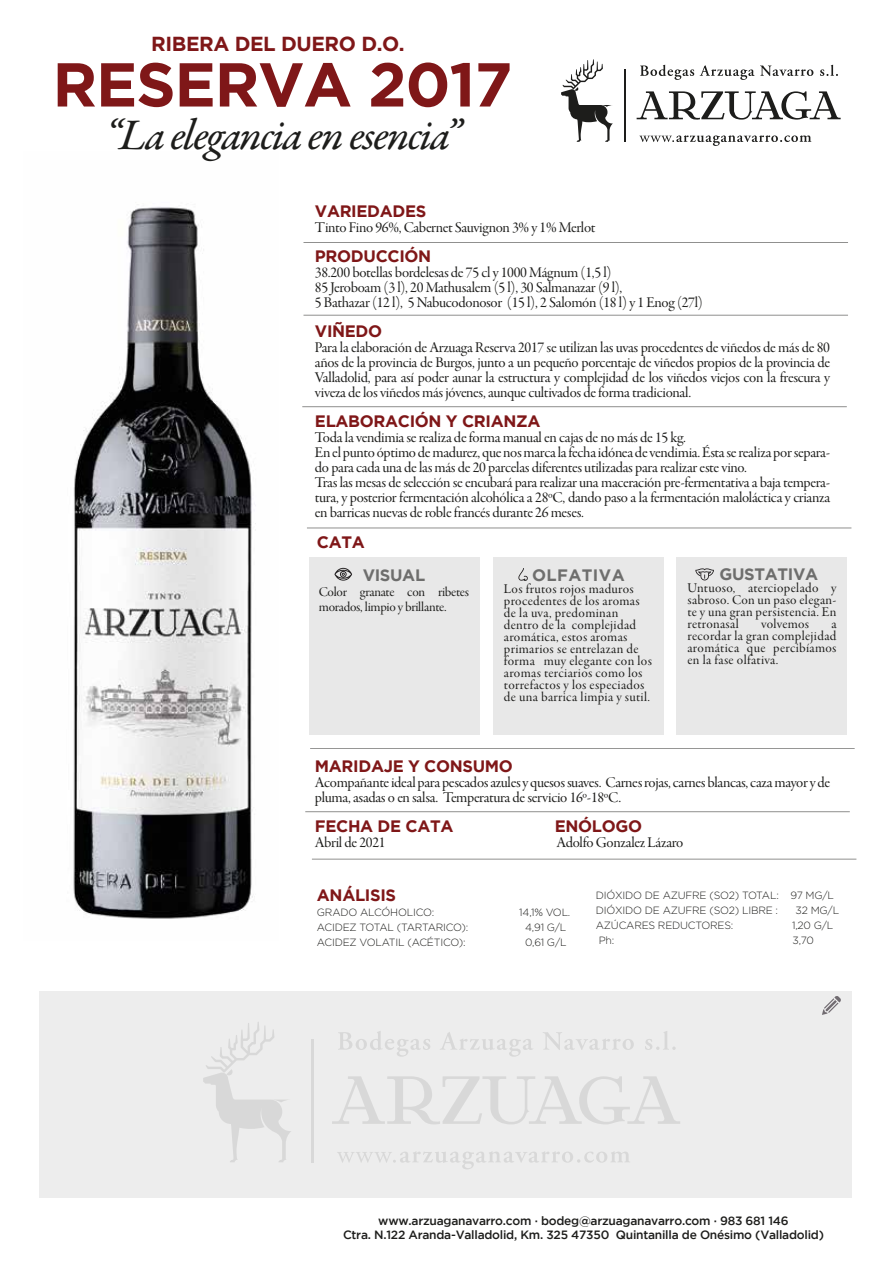
<style>
.page{position:relative;width:893px;height:1263px;background:#fff}
.page>*{position:absolute;margin:0;border:0;box-sizing:border-box;transform-origin:0 0}
.t1{font:700 61.8px "Gotham";letter-spacing:-.02em;color:#7f1718}
.t2{font:43.95px "Garamond Premr Pro Med It";letter-spacing:-.04em;color:#1d1d1b}
.t3{font:700 20.25px "Gotham";letter-spacing:-.02em;color:#7f1718}
.t4{font:700 16.5px "Gotham";letter-spacing:-.02em;color:#7f1718}
.t5{font:700 16.5px "Gotham";letter-spacing:-.02em;color:rgb(29 29 27/.6)}
.t6{font:700 16.5px "Gotham";letter-spacing:.025em;color:rgb(29 29 27/.6)}
.t7{font:15px/15px "Garamond Premr Pro Subh";letter-spacing:-.02em;color:#1d1d1b}
.t8{font:13.5px/12px "Garamond Premr Pro Subh";letter-spacing:.025em;color:#1d1d1b;text-align:justify}
.t9{font:13.5px/15px "Garamond Premr Pro Subh";letter-spacing:-.02em;color:#1d1d1b}
.t10{font:500 12px/13.5px "Gotham";letter-spacing:-.02em;color:#1d1d1b;text-align:center}
.t11{font:300 10.5px/15px "Gotham";letter-spacing:-.02em;color:#1d1d1b}
</style>
<div class="page">
<div style="left:309px;top:557px;width:171px;height:178px;background:#e8e8e8"></div>
<div style="left:39px;top:990px;width:812px;height:207px;background:#ededed"></div>
<hr style="left:305px;top:811px;width:545px;height:1px;background:#1d1d1b">
<hr style="left:302px;top:406px;width:545px;height:1px;background:#1d1d1b">
<hr style="left:303px;top:315px;width:545px;height:1px;background:#1d1d1b">
<hr style="left:310px;top:748px;width:545px;height:1px;background:#1d1d1b">
<svg style="left:637px;top:91px;width:204px;height:29px"></svg>
<svg style="left:640px;top:65px;width:54px;height:15px"></svg>
<svg style="left:700px;top:65px;width:113px;height:15px"></svg>
<svg style="left:820px;top:65px;width:18px;height:11px"></svg>
<svg style="left:639px;top:135px;width:172px;height:11px"></svg>
<svg style="left:561px;top:59px;width:52px;height:83px"></svg>
<hr style="left:624px;top:70px;width:2px;height:72px;background:#1d1d1b">
<svg style="left:334px;top:568px;width:18px;height:13px"></svg>
<hr style="left:307px;top:528px;width:544px;height:1px;background:#1d1d1b">
<svg style="left:822px;top:996px;width:19px;height:19px"></svg>
<svg style="left:332px;top:1076px;width:348px;height:48px"></svg>
<svg style="left:338px;top:1031px;width:92px;height:26px"></svg>
<svg style="left:440px;top:1032px;width:92px;height:25px"></svg>
<svg style="left:543px;top:1032px;width:91px;height:18px"></svg>
<svg style="left:645px;top:1031px;width:31px;height:19px"></svg>
<svg style="left:337px;top:1151px;width:292px;height:18px"></svg>
<svg style="left:203px;top:1022px;width:88px;height:140px"></svg>
<hr style="left:311px;top:1039px;width:3px;height:123px;background:#1d1d1b">
<div style="left:493px;top:557px;width:171px;height:178px;background:#e8e8e8"></div>
<svg style="left:518px;top:568px;width:10px;height:13px"></svg>
<div style="left:677px;top:557px;width:170px;height:178px;background:#e8e8e8"></div>
<svg style="left:695px;top:568px;width:19px;height:12px"></svg>
<hr style="left:303px;top:242px;width:545px;height:1px;background:#1d1d1b">
<hr style="left:312px;top:859px;width:544px;height:1px;background:#1d1d1b">
<img style="left:73px;top:207px;width:183px;height:712px">
<h3 class="t3" style="left:151px;top:32px;width:255px">RIBERA DEL DUERO D.O.</h3>
<h1 class="t1" style="left:52px;top:49px;width:461px">RESERVA 2017</h1>
<h2 class="t2" style="left:105px;top:108px;width:358px">“La elegancia en esencia”</h2>
<p class="t4" style="left:315px;top:201px;width:113px">VARIEDADES</p>
<p class="t7" style="left:315px;top:220px;width:282px">Tinto Fino 96%, Cabernet Sauvignon 3% y 1% Merlot</p>
<p class="t4" style="left:315px;top:246px;width:118px">PRODUCCIÓN</p>
<p class="t7" style="left:315px;top:265px;width:389px">38.200 botellas bordelesas de 75 cl y 1000 Mágnum (1,5 l)<br>85 Jeroboam (3 l), 20 Mathusalem (5 l), 30 Salmanazar (9 l),<br>5 Bathazar (12 l), 5 Nabucodonosor (15 l), 2 Salomón (18 l) y 1 Enog (27l)</p>
<p class="t4" style="left:315px;top:321px;width:69px">VIÑEDO</p>
<p class="t7" style="left:315px;top:340px;width:517px;text-align:justify">Para la elaboración de Arzuaga Reserva 2017 se utilizan las uvas procedentes de viñedos de más de 80 años de la provincia de Burgos, junto a un pequeño porcentaje de viñedos propios de la provincia de Valladolid, para así poder aunar la estructura y complejidad de los viñedos viejos con la frescura y viveza de los viñedos más jóvenes, aunque cultivados de forma tradicional.</p>
<p class="t4" style="left:315px;top:411px;width:227px">ELABORACIÓN Y CRIANZA</p>
<p class="t7" style="left:315px;top:430px;width:517px">Toda la vendimia se realiza de forma manual en cajas de no más de 15 kg.<br>En el punto óptimo de madurez, que nos marca la fecha idónea de vendimia. Ésta se realiza por separa&shy;do para cada una de las más de 20 parcelas diferentes utilizadas para realizar este vino.<br>Tras las mesas de selección se encubará para realizar una maceración pre-fermentativa a baja tempera&shy;tura, y posterior fermentación alcohólica a 28ºC, dando paso a la fermentación maloláctica y crianza en barricas nuevas de roble francés durante 26 meses.</p>
<p class="t4" style="left:317px;top:532px;width:49px">CATA</p>
<p class="t5" style="left:363px;top:565px;width:64px">VISUAL</p>
<p class="t9" style="left:319px;top:584px;width:152px">Color granate con ribetes morados, limpio y brillante.</p>
<p class="t6" style="left:532px;top:565px;width:94px">OLFATIVA</p>
<p class="t8" style="left:504px;top:583px;width:149px;text-align:left">Los frutos rojos maduros procedentes de los aromas de la uva, predominan dentro de la complejidad aromática, estos aromas primarios se entrelazan de forma muy elegante con los aromas terciarios como los torrefactos y los especiados de una barrica limpia y sutil.</p>
<p class="t5" style="left:720px;top:564px;width:100px">GUSTATIVA</p>
<p class="t8" style="left:687px;top:582px;width:151px">Untuoso, aterciopelado y sabroso. Con un paso elegan&shy;te y una gran persistencia. En retronasal</p>
<p class="t8" style="left:761px;top:618px;width:50px">volvemos</p>
<p class="t8" style="left:687px;top:618px;width:151px;text-indent:144px">a recordar la gran complejidad aromática que percibíamos en la fase olfativa.</p>
<p class="t4" style="left:315px;top:756px;width:199px">MARIDAJE Y CONSUMO</p>
<p class="t7" style="left:315px;top:775px;width:517px">Acompañante ideal para pescados azules y quesos suaves. Carnes rojas, carnes blancas, caza mayor y de pluma, asadas o en salsa. Temperatura de servicio 16º-18ºC.</p>
<p class="t4" style="left:315px;top:816px;width:140px">FECHA DE CATA</p>
<p class="t4" style="left:555px;top:816px;width:89px">ENÓLOGO</p>
<p class="t7" style="left:315px;top:835px;width:72px">Abril de 2021</p>
<p class="t7" style="left:556px;top:835px;width:128px">Adolfo Gonzalez Lázaro</p>
<p class="t4" style="left:317px;top:885px;width:81px">ANÁLISIS</p>
<p class="t11" style="left:317px;top:904px;width:119px">GRADO ALCÓHOLICO:</p>
<p class="t11" style="left:519px;top:904px;width:53px">14,1% VOL.</p>
<p class="t11" style="left:317px;top:919px;width:153px">ACIDEZ TOTAL (TARTARICO):</p>
<p class="t11" style="left:525px;top:919px;width:43px">4,91 G/L</p>
<p class="t11" style="left:317px;top:934px;width:150px">ACIDEZ VOLATIL (ACÉTICO):</p>
<p class="t11" style="left:525px;top:934px;width:43px">0,61 G/L</p>
<p class="t11" style="left:596px;top:888px;width:240px">DIÓXIDO DE AZUFRE (SO2) TOTAL: 97 MG/L<br>DIÓXIDO DE AZUFRE (SO2) LIBRE :</p>
<p class="t11" style="left:796px;top:903px;width:45px">32 MG/L</p>
<p class="t11" style="left:596px;top:918px;width:139px">AZÚCARES REDUCTORES:</p>
<p class="t11" style="left:792px;top:918px;width:43px">1,20 G/L</p>
<p class="t11" style="left:599px;top:933px;width:17px">Ph:</p>
<p class="t11" style="left:792px;top:933px;width:23px">3,70</p>
<p class="t10" style="left:343px;top:1214px;width:482px">www.arzuaganavarro.com · bodeg@arzuaganavarro.com · 983 681 146<br>Ctra. N.122 Aranda-Valladolid, Km. 325 47350 Quintanilla de Onésimo (Valladolid)</p>
</div>
